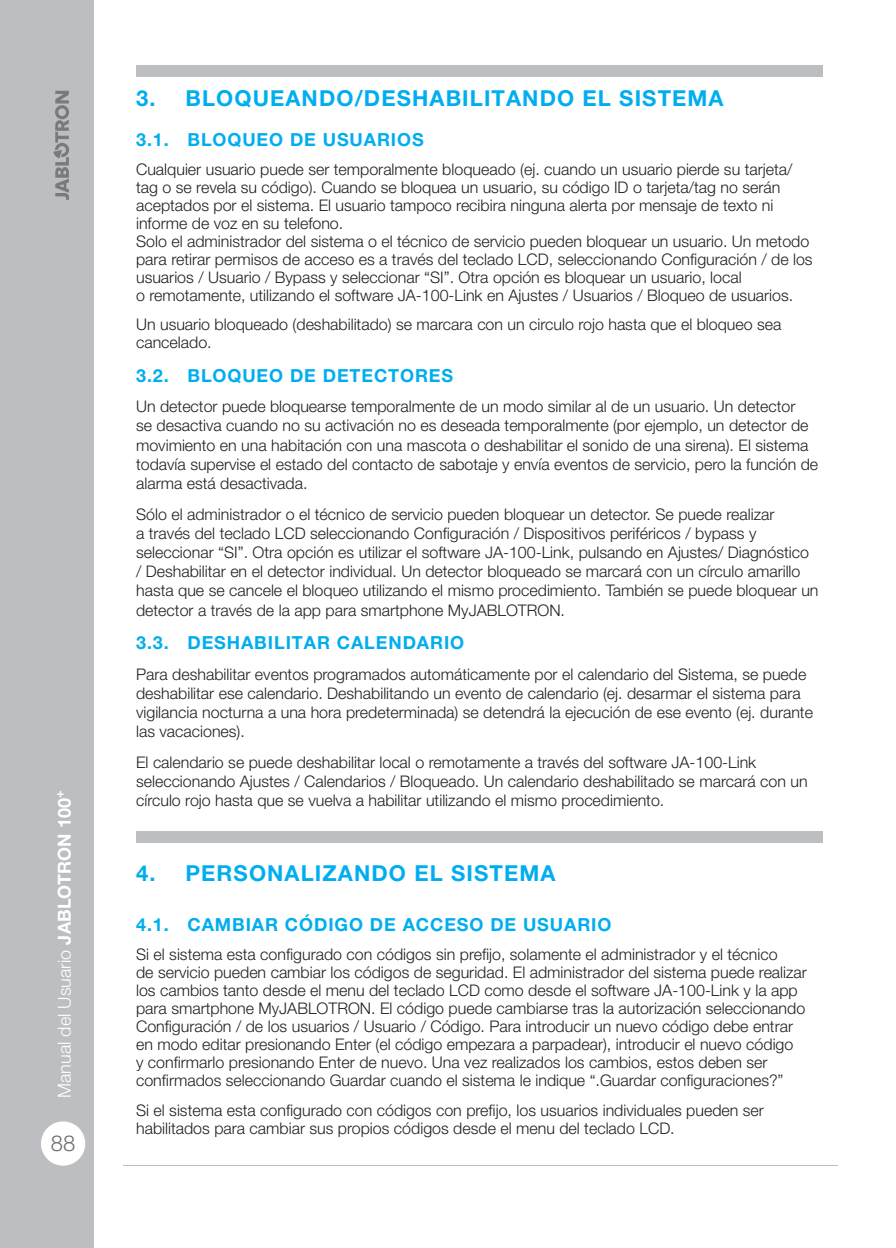
<style>
.page{position:relative;width:896px;height:1248px;background:#fff}
.page>*{position:absolute;margin:0;border:0;box-sizing:border-box;transform-origin:0 0}
.t1{font:700 22px "Helvetica Neue LT Pro";letter-spacing:.05em;color:#00aeef}
.t2{font:300 22px "Helvetica Neue LT Pro";color:#6c6d70}
.t3{font:700 18px "Helvetica Neue LT Pro";letter-spacing:.05em;color:#00aeef}
.t4{font:300 18px "Helvetica Neue LT Pro";color:#fff}
.t5{font:300 16px/18px "Helvetica Neue LT Pro";color:#231f20}
.s1{font-weight:700}
</style>
<div class="page">
<div style="left:0;top:0;width:94px;height:1247px;background:#bdbec1"></div>
<svg style="left:53px;top:91px;width:16px;height:109px"></svg>
<div style="left:41px;top:1121px;width:44px;height:44px;background:#fff;border-radius:50%"></div>
<div style="left:136px;top:65px;width:686px;height:12px;background:#bdbec1"></div>
<div style="left:136px;top:831px;width:686px;height:11px;background:#bdbec1"></div>
<p class="t4" style="left:58px;top:1097px;width:309px;rotate:-90deg">Manual del Usuario <span class="s1">JABLOTRON 100</span><sup>+</sup></p>
<h1 class="t2" style="left:51px;top:1135px;width:26px">88</h1>
<h1 class="t1" style="left:136px;top:91px;width:589px">3. BLOQUEANDO/DESHABILITANDO EL SISTEMA</h1>
<p class="t3" style="left:136px;top:133px;width:289px">3.1. BLOQUEO DE USUARIOS</p>
<p class="t5" style="left:136px;top:162px;width:678px">Cualquier usuario puede ser temporalmente bloqueado (ej. cuando un usuario pierde su tarjeta/ tag o se revela su código). Cuando se bloquea un usuario, su código ID o tarjeta/tag no serán aceptados por el sistema. El usuario tampoco recibira ninguna alerta por mensaje de texto ni informe de voz en su telefono.<br>Solo el administrador del sistema o el técnico de servicio pueden bloquear un usuario. Un metodo para retirar permisos de acceso es a través del teclado LCD, seleccionando Configuración / de los usuarios / Usuario / Bypass y seleccionar “SI”. Otra opción es bloquear un usuario, local<br>o remotamente, utilizando el software JA-100-Link en Ajustes / Usuarios / Bloqueo de usuarios.</p>
<p class="t5" style="left:136px;top:317px;width:647px">Un usuario bloqueado (deshabilitado) se marcara con un circulo rojo hasta que el bloqueo sea cancelado.</p>
<p class="t3" style="left:136px;top:369px;width:319px">3.2. BLOQUEO DE DETECTORES</p>
<p class="t5" style="left:136px;top:399px;width:684px;line-height:19.2px">Un detector puede bloquearse temporalmente de un modo similar al de un usuario. Un detector<br>se desactiva cuando no su activación no es deseada temporalmente (por ejemplo, un detector de movimiento en una habitación con una mascota o deshabilitar el sonido de una sirena). El sistema todavía supervise el estado del contacto de sabotaje y envía eventos de servicio, pero la función de alarma está desactivada.</p>
<p class="t5" style="left:136px;top:506px;width:684px;line-height:19.2px">Sólo el administrador o el técnico de servicio pueden bloquear un detector. Se puede realizar<br>a través del teclado LCD seleccionando Configuración / Dispositivos periféricos / bypass y seleccionar “SI”. Otra opción es utilizar el software JA-100-Link, pulsando en Ajustes/ Diagnóstico<br>/ Deshabilitar en el detector individual. Un detector bloqueado se marcará con un círculo amarillo hasta que se cancele el bloqueo utilizando el mismo procedimiento. También se puede bloquear un detector a través de la app para smartphone MyJABLOTRON.</p>
<p class="t3" style="left:136px;top:636px;width:330px">3.3. DESHABILITAR CALENDARIO</p>
<p class="t5" style="left:136px;top:666px;width:678px;line-height:19.2px">Para deshabilitar eventos programados automáticamente por el calendario del Sistema, se puede deshabilitar ese calendario. Deshabilitando un evento de calendario (ej. desarmar el sistema para vigilancia nocturna a una hora predeterminada) se detendrá la ejecución de ese evento (ej. durante las vacaciones).</p>
<p class="t5" style="left:136px;top:754px;width:673px;line-height:19.2px">El calendario se puede deshabilitar local o remotamente a través del software JA-100-Link seleccionando Ajustes / Calendarios / Bloqueado. Un calendario deshabilitado se marcará con un círculo rojo hasta que se vuelva a habilitar utilizando el mismo procedimiento.</p>
<h1 class="t1" style="left:136px;top:864px;width:421px">4. PERSONALIZANDO EL SISTEMA</h1>
<p class="t3" style="left:136px;top:918px;width:477px">4.1. CAMBIAR CÓDIGO DE ACCESO DE USUARIO</p>
<p class="t5" style="left:136px;top:947px;width:672px">Si el sistema esta configurado con códigos sin prefijo, solamente el administrador y el técnico<br>de servicio pueden cambiar los códigos de seguridad. El administrador del sistema puede realizar los cambios tanto desde el menu del teclado LCD como desde el software JA-100-Link y la app para smartphone MyJABLOTRON. El código puede cambiarse tras la autorización seleccionando Configuración / de los usuarios / Usuario / Código. Para introducir un nuevo código debe entrar en modo editar presionando Enter (el código empezara a parpadear), introducir el nuevo código<br>y confirmarlo presionando Enter de nuevo. Una vez realizados los cambios, estos deben ser confirmados seleccionando Guardar cuando el sistema le indique “.Guardar configuraciones?”</p>
<p class="t5" style="left:136px;top:1102px;width:629px">Si el sistema esta configurado con códigos con prefijo, los usuarios individuales pueden ser habilitados para cambiar sus propios códigos desde el menu del teclado LCD.</p>
</div>
